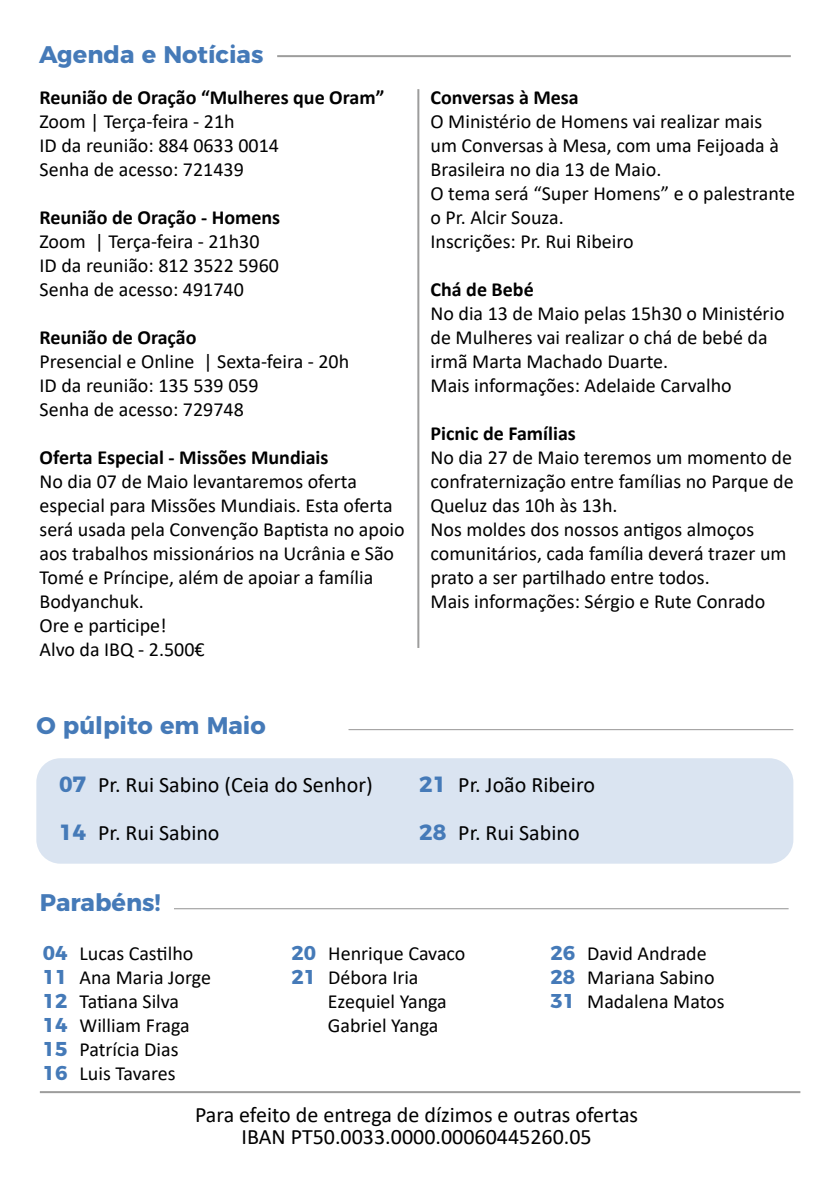
<style>
.page{position:relative;width:840px;height:1191px;background:#fff}
.page>*{position:absolute;margin:0;border:0;box-sizing:border-box;transform-origin:0 0}
.t1{font:700 24px "Montserrat";color:#457ab8}
.t2{font:22px/48px "Calibri";color:#000}
.t3{font:20px/24px "Calibri";color:#000}
.t4{font:700 20px "Calibri";color:#000}
.s1{font-family:"Montserrat";font-weight:700;color:#457ab8}
</style>
<div class="page">
<div style="left:36px;top:758px;width:756px;height:105px;background:#dae4f1;border-radius:24px"></div>
<hr style="left:277px;top:55px;width:513px;height:2px;background:#9d9d9c">
<hr style="left:40px;top:1091px;width:759px;height:2px;background:#9d9d9c">
<hr style="left:417px;top:89px;width:2px;height:559px;background:#9d9d9c">
<p class="t1" style="left:39px;top:34px;width:225px">Agenda e Notícias</p>
<p class="t4" style="left:39px;top:83px;width:346px">Reunião de Oração “Mulheres que Oram”</p>
<p class="t3" style="left:39px;top:109px;width:241px">Zoom | Terça-feira - 21h<br>ID da reunião: 884 0633 0014<br>Senha de acesso: 721439</p>
<p class="t4" style="left:39px;top:203px;width:242px">Reunião de Oração - Homens</p>
<p class="t3" style="left:39px;top:229px;width:241px">Zoom | Terça-feira - 21h30<br>ID da reunião: 812 3522 5960<br>Senha de acesso: 491740</p>
<p class="t4" style="left:39px;top:323px;width:158px">Reunião de Oração</p>
<p class="t3" style="left:39px;top:349px;width:311px">Presencial e Online | Sexta-feira - 20h<br>ID da reunião: 135 539 059<br>Senha de acesso: 729748</p>
<p class="t4" style="left:39px;top:443px;width:290px">Oferta Especial - Missões Mundiais</p>
<p class="t3" style="left:39px;top:469px;width:366px">No dia 07 de Maio levantaremos oferta especial para Missões Mundiais. Esta oferta será usada pela Convenção Baptista no apoio aos trabalhos missionários na Ucrânia e São<br>Tomé e Príncipe, além de apoiar a família<br>Bodyanchuk.<br>Ore e participe!<br>Alvo da IBQ - 2.500€</p>
<p class="t1" style="left:36px;top:706px;width:231px">O púlpito em Maio</p>
<p class="t4" style="left:430px;top:83px;width:150px">Conversas à Mesa</p>
<p class="t3" style="left:430px;top:109px;width:366px">O Ministério de Homens vai realizar mais<br>um Conversas à Mesa, com uma Feijoada à<br>Brasileira no dia 13 de Maio.<br>O tema será “Super Homens” e o palestrante o Pr. Alcir Souza.<br>Inscrições: Pr. Rui Ribeiro</p>
<p class="t4" style="left:430px;top:275px;width:105px">Chá de Bebé</p>
<p class="t3" style="left:430px;top:301px;width:355px">No dia 13 de Maio pelas 15h30 o Ministério de Mulheres vai realizar o chá de bebé da irmã Marta Machado Duarte.<br>Mais informações: Adelaide Carvalho</p>
<p class="t4" style="left:430px;top:419px;width:147px">Picnic de Famílias</p>
<p class="t3" style="left:430px;top:445px;width:364px">No dia 27 de Maio teremos um momento de confraternização entre famílias no Parque de Queluz das 10h às 13h.<br>Nos moldes dos nossos antigos almoços comunitários, cada família deverá trazer um prato a ser partilhado entre todos.<br>Mais informações: Sérgio e Rute Conrado</p>
<p class="t2" style="left:59px;top:760px;width:315px"><span class="s1">07</span> Pr. Rui Sabino (Ceia do Senhor)<br><span class="s1">14</span> Pr. Rui Sabino</p>
<p class="t2" style="left:419px;top:760px;width:177px"><span class="s1">21</span> Pr. João Ribeiro<br><span class="s1">28</span> Pr. Rui Sabino</p>
<p class="t1" style="left:40px;top:883px;width:122px">Parabéns!</p>
<p class="t3" style="left:43px;top:941px;width:170px"><span class="s1">04</span> Lucas Castilho<br><span class="s1">11</span> Ana Maria Jorge<br><span class="s1">12</span> Tatiana Silva<br><span class="s1">14</span> William Fraga<br><span class="s1">15</span> Patrícia Dias<br><span class="s1">16</span> Luis Tavares</p>
<p class="t3" style="left:291px;top:941px;width:175px"><span class="s1">20</span> Henrique Cavaco<br><span class="s1">21</span> Débora Iria</p>
<p class="t3" style="left:327px;top:989px;width:120px">Ezequiel Yanga<br>Gabriel Yanga</p>
<p class="t3" style="left:550px;top:941px;width:175px"><span class="s1">26</span> David Andrade<br><span class="s1">28</span> Mariana Sabino<br><span class="s1">31</span> Madalena Matos</p>
<p class="t2" style="left:195px;top:1103px;width:444px;line-height:22px;text-align:center">Para efeito de entrega de dízimos e outras ofertas<br>IBAN PT50.0033.0000.00060445260.05</p>
</div>
